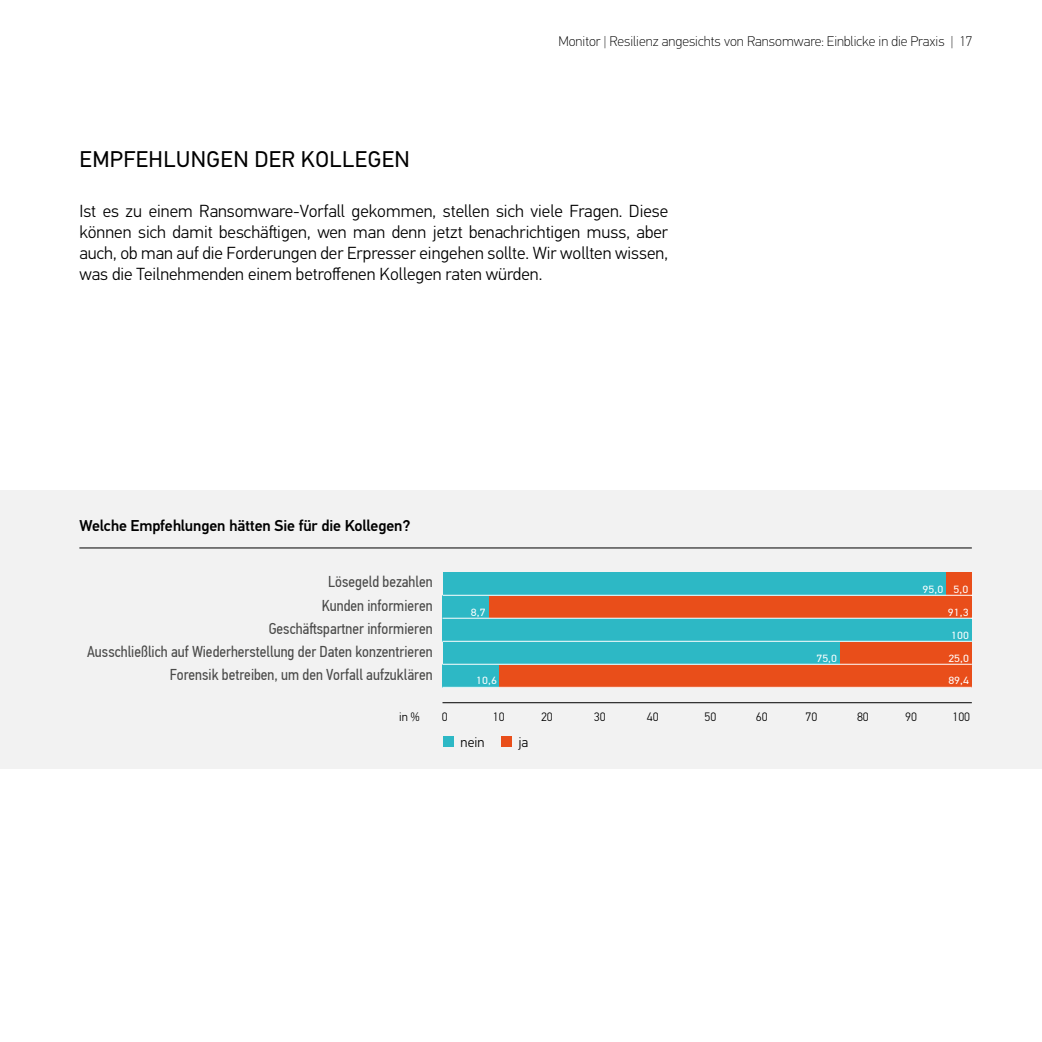
<style>
.page{position:relative;width:1042px;height:1042px;background:#fff}
.page>*{position:absolute;margin:0;border:0;box-sizing:border-box;transform-origin:0 0}
.Subheadline{font:22.75px "PF Din Text Universal";letter-spacing:.02em;color:#000}
.Copy{font:300 17.5px/21px "PF Din Text Universal";color:#000;text-align:justify}
.t1{font:15.75px/23.1px "PF Din Text Cond Pro";color:#4a4a49;text-align:right}
.t2{font:500 15.75px "PF Din Text Universal";letter-spacing:-.01em;color:#000}
.t3{font:100 14px "PF Din Text Universal";color:#000}
.t4{font:300 14px "PF Din Text Universal";color:#000}
.t5{font:300 12.25px "PF Din Text Universal";color:#000}
.t6{font:10.5px "PF Din Text Universal";color:#fff;scale:1.13 1}
</style>
<div class="page">
<div style="left:0;top:490px;width:1042px;height:279px;background:#f2f2f2"></div>
<hr style="left:79px;top:547px;width:893px;height:1px;background:#000">
<div style="left:945px;top:572px;width:27px;height:23px;background:#e94e1a"></div>
<div style="left:489px;top:595px;width:483px;height:23px;background:#e94e1a"></div>
<div style="left:839px;top:641px;width:133px;height:23px;background:#e94e1a"></div>
<div style="left:499px;top:664px;width:473px;height:23px;background:#e94e1a"></div>
<div style="left:443px;top:572px;width:502px;height:23px;background:#2db8c5"></div>
<div style="left:443px;top:595px;width:46px;height:23px;background:#2db8c5"></div>
<div style="left:443px;top:618px;width:529px;height:23px;background:#2db8c5"></div>
<div style="left:443px;top:641px;width:396px;height:23px;background:#2db8c5"></div>
<div style="left:443px;top:664px;width:56px;height:23px;background:#2db8c5"></div>
<hr style="left:442px;top:595px;width:530px;height:1px;background:#fff">
<hr style="left:442px;top:618px;width:530px;height:1px;background:#fff">
<hr style="left:442px;top:641px;width:530px;height:1px;background:#fff">
<hr style="left:442px;top:664px;width:530px;height:1px;background:#fff">
<hr style="left:442px;top:687px;width:530px;height:1px;background:#fff">
<hr style="left:442px;top:702px;width:530px;height:1px;background:#000">
<div style="left:443px;top:736px;width:11px;height:11px;background:#2db8c5"></div>
<div style="left:501px;top:736px;width:11px;height:11px;background:#e94e1a"></div>
<p class="Subheadline" style="left:80px;top:145px;width:332px">EMPFEHLUNGEN DER KOLLEGEN</p>
<p class="t3" style="left:558px;top:33px;width:416px">Monitor | Resilienz angesichts von Ransomware: Einblicke in die Praxis | 17</p>
<p class="Copy" style="left:79px;top:202px;width:590px">Ist es zu einem Ransomware-Vorfall gekommen, stellen sich viele Fragen. Diese können sich damit beschäftigen, wen man denn jetzt benachrichtigen muss, aber auch, ob man auf die Forderungen der Erpresser eingehen sollte. Wir wollten wissen, was die Teilnehmenden einem betroffenen Kollegen raten würden.</p>
<p class="t2" style="left:80px;top:515px;width:332px">Welche Empfehlungen hätten Sie für die Kollegen?</p>
<p class="t1" style="left:87px;top:570px;width:347px">Lösegeld bezahlen<br>Kunden informieren<br>Geschäſtspartner informieren<br>Ausschließlich auf Wiederherstellung der Daten konzentrieren Forensik betreiben, um den Vorfall aufzuklären</p>
<p class="t6" style="left:922px;top:583px;width:42px">95,0 5,0</p>
<p class="t6" style="left:471px;top:606px;width:15px">8,7</p>
<p class="t6" style="left:948px;top:606px;width:20px">91,3</p>
<p class="t6" style="left:951px;top:629px;width:17px">100</p>
<p class="t6" style="left:816px;top:652px;width:20px">75,0</p>
<p class="t6" style="left:948px;top:652px;width:20px">25,0</p>
<p class="t6" style="left:476px;top:674px;width:20px">10,6</p>
<p class="t6" style="left:948px;top:674px;width:20px">89,4</p>
<p class="t5" style="left:399px;top:709px;width:22px">in %</p>
<p class="t5" style="left:442px;top:709px;width:7px">0</p>
<p class="t5" style="left:493px;top:709px;width:13px">10</p>
<p class="t5" style="left:541px;top:709px;width:13px">20</p>
<p class="t5" style="left:594px;top:709px;width:13px">30</p>
<p class="t5" style="left:647px;top:709px;width:13px">40</p>
<p class="t5" style="left:704px;top:709px;width:13px">50</p>
<p class="t5" style="left:756px;top:709px;width:13px">60</p>
<p class="t5" style="left:805px;top:709px;width:13px">70</p>
<p class="t5" style="left:857px;top:709px;width:13px">80</p>
<p class="t5" style="left:905px;top:709px;width:13px">90</p>
<p class="t5" style="left:952px;top:709px;width:19px">100</p>
<p class="t4" style="left:461px;top:733px;width:25px">nein</p>
<p class="t4" style="left:518px;top:733px;width:11px">ja</p>
</div>
